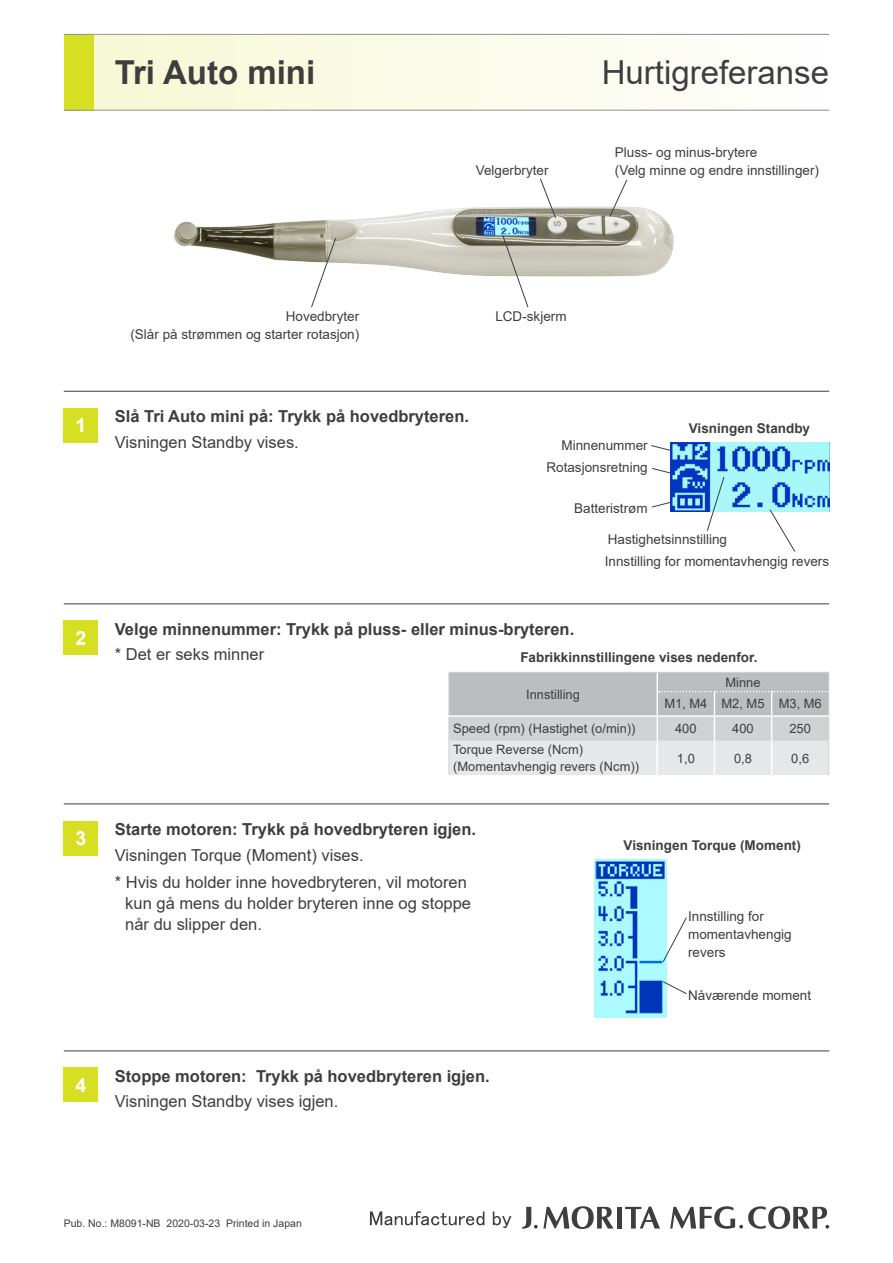
<style>
.page{position:relative;width:893px;height:1263px;background:#fff}
.page>*{position:absolute;margin:0;border:0;box-sizing:border-box;transform-origin:0 0}
.t1{font:33px "Arial";color:#3e3e3f}
.t2{font:700 33px "Arial";color:#3e3e3f}
.t3{font:700 19.5px "Arial";color:#fff}
.t4{font:16.5px/21px "Arial";color:#3e3e3f}
.t5{font:700 16.5px "Arial";color:#3e3e3f}
.t6{font:13.5px/18px "Arial";color:#3e3e3f}
.t7{font:700 13.5px "Arial";color:#3e3e3f}
.t8{font:12.9px/21.9px "Arial";color:#3e3e3f;text-align:center}
.t9{font:10.5px "Arial";color:#3e3e3f}
</style>
<div class="page">
<div style="left:64px;top:34px;width:30px;height:77px;background:#d6df21"></div>
<hr style="left:64px;top:110px;width:765px;height:1px;background:#8b8d90">
<hr style="left:64px;top:34px;width:765px;height:1px;background:#8b8d90">
<div style="left:81px;top:34px;width:748px;height:77px;background:linear-gradient(to right,#f4f7c8,#fff)"></div>
<div style="left:64px;top:408px;width:34px;height:34px;background:#d6df21"></div>
<div style="left:64px;top:621px;width:34px;height:34px;background:#d6df21"></div>
<div style="left:64px;top:821px;width:34px;height:34px;background:#d6df21"></div>
<div style="left:64px;top:1068px;width:34px;height:34px;background:#d6df21"></div>
<img style="left:595px;top:859px;width:72px;height:159px">
<img style="left:670px;top:442px;width:159px;height:70px">
<img style="left:174px;top:206px;width:500px;height:71px">
<div style="left:617px;top:1207px;width:5px;height:21px;background:#3e3e3f"></div>
<svg style="left:522px;top:1206px;width:92px;height:23px"></svg>
<svg style="left:625px;top:1206px;width:35px;height:22px"></svg>
<svg style="left:670px;top:1206px;width:159px;height:23px"></svg>
<svg style="left:370px;top:1211px;width:114px;height:14px"></svg>
<svg style="left:493px;top:1211px;width:18px;height:17px"></svg>
<svg style="left:609px;top:179px;width:19px;height:39px"></svg>
<svg style="left:706px;top:476px;width:19px;height:55px"></svg>
<svg style="left:769px;top:509px;width:27px;height:43px"></svg>
<svg style="left:652px;top:467px;width:20px;height:7px"></svg>
<svg style="left:651px;top:445px;width:20px;height:6px"></svg>
<svg style="left:652px;top:501px;width:20px;height:7px"></svg>
<svg style="left:502px;top:234px;width:27px;height:74px"></svg>
<svg style="left:311px;top:237px;width:26px;height:71px"></svg>
<svg style="left:662px;top:980px;width:25px;height:15px"></svg>
<svg style="left:662px;top:917px;width:25px;height:46px"></svg>
<hr style="left:64px;top:391px;width:765px;height:1px;background:#3e3e3f">
<hr style="left:64px;top:604px;width:765px;height:1px;background:#3e3e3f">
<hr style="left:64px;top:804px;width:765px;height:1px;background:#3e3e3f">
<hr style="left:64px;top:1051px;width:765px;height:1px;background:#3e3e3f">
<svg style="left:539px;top:178px;width:18px;height:41px"></svg>
<svg style="left:449px;top:672px;width:380px;height:103px;background:#d0d1d3"></svg>
<h1 class="t2" style="left:115px;top:49px;width:202px">Tri Auto mini</h1>
<p class="t6" style="left:476px;top:161px;width:74px">Velgerbryter</p>
<h1 class="t1" style="left:602px;top:50px;width:229px">Hurtigreferanse</h1>
<p class="t6" style="left:615px;top:143px;width:206px">Pluss- og minus-brytere<br>(Velg minne og endre innstillinger)</p>
<h2 class="t3" style="left:75px;top:412px;width:12px">1</h2>
<h2 class="t3" style="left:75px;top:624px;width:12px">2</h2>
<h2 class="t3" style="left:75px;top:824px;width:12px">3</h2>
<h2 class="t3" style="left:75px;top:1071px;width:12px">4</h2>
<p class="t6" style="left:130px;top:307px;width:230px;text-align:right">Hovedbryter<br>(Slår på strømmen og starter rotasjon)</p>
<p class="t6" style="left:495px;top:307px;width:73px">LCD-skjerm</p>
<p class="t5" style="left:115px;top:405px;width:356px">Slå Tri Auto mini på: Trykk på hovedbryteren.</p>
<p class="t4" style="left:115px;top:431px;width:186px">Visningen Standby vises.</p>
<p class="t7" style="left:689px;top:418px;width:123px">Visningen Standby</p>
<p class="t6" style="left:546px;top:434px;width:103px;line-height:22.2px;text-align:right">Minnenummer<br>Rotasjonsretning</p>
<p class="t6" style="left:574px;top:499px;width:75px">Batteristrøm</p>
<p class="t6" style="left:605px;top:529px;width:226px;line-height:21.6px">Hastighetsinnstilling<br>Innstilling for momentavhengig revers</p>
<p class="t5" style="left:115px;top:618px;width:461px">Velge minnenummer: Trykk på pluss- eller minus-bryteren.</p>
<p class="t4" style="left:115px;top:644px;width:151px">* Det er seks minner</p>
<p class="t7" style="left:520px;top:648px;width:239px">Fabrikkinnstillingene vises nedenfor.</p>
<p class="t8" style="left:526px;top:683px;width:55px">Innstilling</p>
<p class="t8" style="left:664px;top:671px;width:159px">Minne<br>M1, M4 M2, M5 M3, M6</p>
<p class="t8" style="left:453px;top:718px;width:184px">Speed (rpm) (Hastighet (o/min))</p>
<p class="t8" style="left:675px;top:718px;width:23px">400</p>
<p class="t8" style="left:732px;top:718px;width:23px">400</p>
<p class="t8" style="left:789px;top:718px;width:23px">250</p>
<p class="t8" style="left:453px;top:741px;width:187px;line-height:17.2px;text-align:left">Torque Reverse (Ncm) (Momentavhengig revers (Ncm))</p>
<p class="t8" style="left:677px;top:747px;width:19px">1,0</p>
<p class="t8" style="left:734px;top:747px;width:19px">0,8</p>
<p class="t8" style="left:791px;top:747px;width:19px">0,6</p>
<p class="t5" style="left:115px;top:818px;width:363px">Starte motoren: Trykk på hovedbryteren igjen.</p>
<p class="t4" style="left:115px;top:844px;width:250px">Visningen Torque (Moment) vises.</p>
<p class="t4" style="left:125px;top:872px;width:347px;text-indent:-10px">* Hvis du holder inne hovedbryteren, vil motoren kun gå mens du holder bryteren inne og stoppe når du slipper den.</p>
<p class="t5" style="left:115px;top:1064px;width:376px">Stoppe motoren: Trykk på hovedbryteren igjen.</p>
<p class="t4" style="left:115px;top:1091px;width:225px">Visningen Standby vises igjen.</p>
<p class="t7" style="left:624px;top:835px;width:179px">Visningen Torque (Moment)</p>
<p class="t6" style="left:688px;top:907px;width:105px">Innstilling for momentavhengig revers</p>
<p class="t6" style="left:688px;top:986px;width:125px">Nåværende moment</p>
<p class="t9" style="left:64px;top:1216px;width:240px">Pub. No.: M8091-NB 2020-03-23 Printed in Japan</p>
</div>
